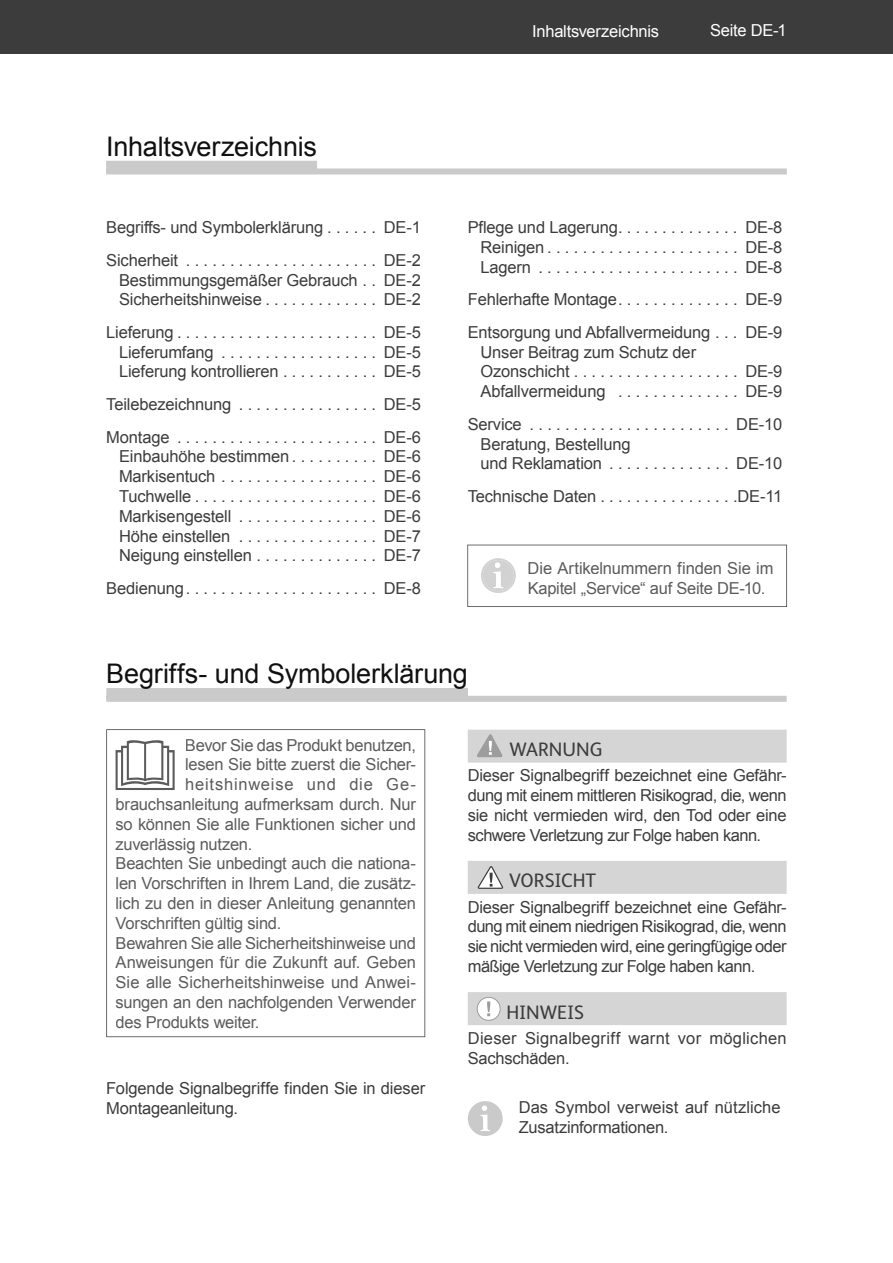
<style>
.page{position:relative;width:893px;height:1263px;background:#fff}
.page>*{position:absolute;margin:0;border:0;box-sizing:border-box;transform-origin:0 0}
.t1{font:27px "Arial";letter-spacing:-.005em;color:#101010}
.t2{font:19.5px "FS Albert";color:#3c3c3c}
.t3{font:16.5px/19.8px "Arial";letter-spacing:-.01em;color:#3c3c3c}
.t4{font:16.5px/19.8px "Arial";letter-spacing:-.01em;color:#5c5c5c}
.t5{font:16.5px/19.8px "Arial";letter-spacing:.015em;color:#3c3c3c}
.t6{font:16.5px "Arial";letter-spacing:-.015em;color:#fff}
.t7{font:16.5px "Arial";letter-spacing:.05em;color:#5c5c5c}
</style>
<div class="page">
<div style="left:0;top:0;width:893px;height:54px;background:#3c3c3c"></div>
<div style="left:106px;top:161px;width:211px;height:12px;background:#cacaca"></div>
<div style="left:106px;top:168px;width:681px;height:6px;background:#cacaca"></div>
<svg style="left:467px;top:545px;width:320px;height:62px"></svg>
<div style="left:106px;top:688px;width:362px;height:12px;background:#cacaca"></div>
<div style="left:106px;top:696px;width:681px;height:6px;background:#cacaca"></div>
<svg style="left:106px;top:729px;width:319px;height:308px"></svg>
<div style="left:468px;top:730px;width:319px;height:33px;background:#d5d5d5"></div>
<div style="left:468px;top:861px;width:319px;height:33px;background:#d5d5d5"></div>
<div style="left:468px;top:992px;width:319px;height:33px;background:#d5d5d5"></div>
<svg style="left:477px;top:734px;width:26px;height:24px"></svg>
<svg style="left:478px;top:866px;width:26px;height:23px"></svg>
<div style="left:477px;top:997px;width:23px;height:23px;background:#fff;border-radius:50%"></div>
<div style="left:477px;top:997px;width:23px;height:23px;border:1px solid #9d9d9d;border-radius:50%"></div>
<svg style="left:487px;top:1001px;width:3px;height:15px"></svg>
<div style="left:469px;top:1102px;width:33px;height:33px;background:#cacaca;border-radius:50%"></div>
<div style="left:468px;top:1101px;width:35px;height:35px;border:2px solid #cacaca;border-radius:50%"></div>
<svg style="left:480px;top:1105px;width:10px;height:26px"></svg>
<h1 class="t1" style="left:106px;top:129px;width:212px">Inhaltsverzeichnis</h1>
<p class="t3" style="left:106px;top:211px;width:316px;line-height:32.5px">Begriffs- und Symbolerklärung . . . . . . DE-1<br>Sicherheit . . . . . . . . . . . . . . . . . . . . . . DE-2</p>
<p class="t3" style="left:119px;top:270px;width:303px">Bestimmungsgemäßer Gebrauch . . DE-2<br>Sicherheitshinweise . . . . . . . . . . . . . DE-2</p>
<p class="t3" style="left:119px;top:322px;width:303px;text-align:justify;text-indent:-13px">Lieferung . . . . . . . . . . . . . . . . . . . . . . . DE-5<br>Lieferumfang . . . . . . . . . . . . . . . . . . DE-5<br>Lieferung kontrollieren . . . . . . . . . . . DE-5</p>
<p class="t3" style="left:106px;top:388px;width:316px;line-height:32.5px">Teilebezeichnung . . . . . . . . . . . . . . . . DE-5<br>Montage . . . . . . . . . . . . . . . . . . . . . . . DE-6</p>
<p class="t3" style="left:119px;top:447px;width:303px;text-align:justify">Einbauhöhe bestimmen . . . . . . . . . . DE-6<br>Markisentuch . . . . . . . . . . . . . . . . . . DE-6<br>Tuchwelle . . . . . . . . . . . . . . . . . . . . . DE-6<br>Markisengestell . . . . . . . . . . . . . . . . DE-6<br>Höhe einstellen . . . . . . . . . . . . . . . . DE-7<br>Neigung einstellen . . . . . . . . . . . . . . DE-7</p>
<p class="t3" style="left:106px;top:578px;width:316px">Bedienung . . . . . . . . . . . . . . . . . . . . . . DE-8</p>
<p class="t6" style="left:532px;top:21px;width:128px">Inhaltsverzeichnis</p>
<p class="t6" style="left:710px;top:20px;width:78px">Seite DE-1</p>
<p class="t3" style="left:480px;top:218px;width:303px;text-align:justify;text-indent:-13px">Pflege und Lagerung . . . . . . . . . . . . . . DE-8<br>Reinigen . . . . . . . . . . . . . . . . . . . . . . DE-8<br>Lagern . . . . . . . . . . . . . . . . . . . . . . . DE-8</p>
<p class="t3" style="left:468px;top:283px;width:316px;line-height:32.5px">Fehlerhafte Montage . . . . . . . . . . . . . . DE-9<br>Entsorgung und Abfallvermeidung . . . DE-9</p>
<p class="t3" style="left:480px;top:342px;width:303px">Unser Beitrag zum Schutz der<br>Ozonschicht . . . . . . . . . . . . . . . . . . . DE-9<br>Abfallvermeidung . . . . . . . . . . . . . . DE-9</p>
<p class="t3" style="left:480px;top:414px;width:303px;text-indent:-13px">Service . . . . . . . . . . . . . . . . . . . . . . . DE-10<br>Beratung, Bestellung<br>und Reklamation . . . . . . . . . . . . . . DE-10</p>
<p class="t3" style="left:468px;top:486px;width:316px">Technische Daten . . . . . . . . . . . . . . . .DE-11</p>
<p class="t4" style="left:528px;top:558px;width:247px">Die Artikelnummern finden Sie im<br>Kapitel „Service“ auf Seite DE-10.</p>
<h1 class="t1" style="left:106px;top:656px;width:363px">Begriffs- und Symbolerklärung</h1>
<p class="t4" style="left:185px;top:735px;width:233px">Bevor Sie das Produkt benutzen,</p>
<p class="t4" style="left:185px;top:755px;width:232px">le sen Sie bit te zu erst die Si cher-</p>
<p class="t7" style="left:185px;top:774px;width:232px">heits hin wei se und die Ge-</p>
<p class="t4" style="left:116px;top:794px;width:302px">brauchs an lei tung aufmerksam durch. Nur</p>
<p class="t4" style="left:116px;top:814px;width:302px">so können Sie alle Funk tio nen si cher und</p>
<p class="t4" style="left:116px;top:834px;width:138px">zu ver läs sig nut zen.</p>
<p class="t4" style="left:116px;top:854px;width:302px">Beachten Sie unbedingt auch die nationa-</p>
<p class="t4" style="left:116px;top:874px;width:302px">len Vorschriften in Ihrem Land, die zusätz-</p>
<p class="t4" style="left:116px;top:893px;width:302px">lich zu den in dieser Anleitung genannten</p>
<p class="t4" style="left:116px;top:913px;width:167px">Vorschriften gültig sind.</p>
<p class="t4" style="left:116px;top:933px;width:302px">Bewahren Sie alle Sicherheitshinweise und</p>
<p class="t4" style="left:116px;top:953px;width:302px">Anweisungen für die Zukunft auf. Geben</p>
<p class="t4" style="left:116px;top:973px;width:302px">Sie alle Sicherheitshinweise und Anwei-</p>
<p class="t4" style="left:116px;top:992px;width:302px">sungen an den nachfolgenden Verwender</p>
<p class="t4" style="left:116px;top:1012px;width:145px">des Produkts weiter.</p>
<p class="t3" style="left:106px;top:1078px;width:320px">Folgende Si gnal begriffe finden Sie in dieser<br>Montageanleitung.</p>
<p class="t2" style="left:509px;top:736px;width:95px">WARNUNG</p>
<p class="t3" style="left:468px;top:766px;width:320px;text-align:justify">Dieser Signalbegriff bezeichnet eine Gefähr&shy;dung mit einem mittleren Risikograd, die, wenn sie nicht vermieden wird, den Tod oder eine schwere Verletzung zur Folge haben kann.</p>
<p class="t2" style="left:509px;top:868px;width:89px">VORSICHT</p>
<p class="t3" style="left:468px;top:897px;width:320px;text-align:justify">Dieser Signalbegriff bezeichnet eine Gefähr&shy;dung mit einem niedrigen Risikograd, die, wenn sie nicht vermieden wird, eine geringfügige oder mäßige Verletzung zur Folge haben kann.</p>
<p class="t2" style="left:506px;top:999px;width:79px">HINWEIS</p>
<p class="t5" style="left:468px;top:1028px;width:320px">Dieser Signalbegriff warnt vor möglichen<br>Sachschäden.</p>
<p class="t3" style="left:519px;top:1097px;width:263px">Das Symbol verweist auf nützliche<br>Zusatzinformationen.</p>
</div>
